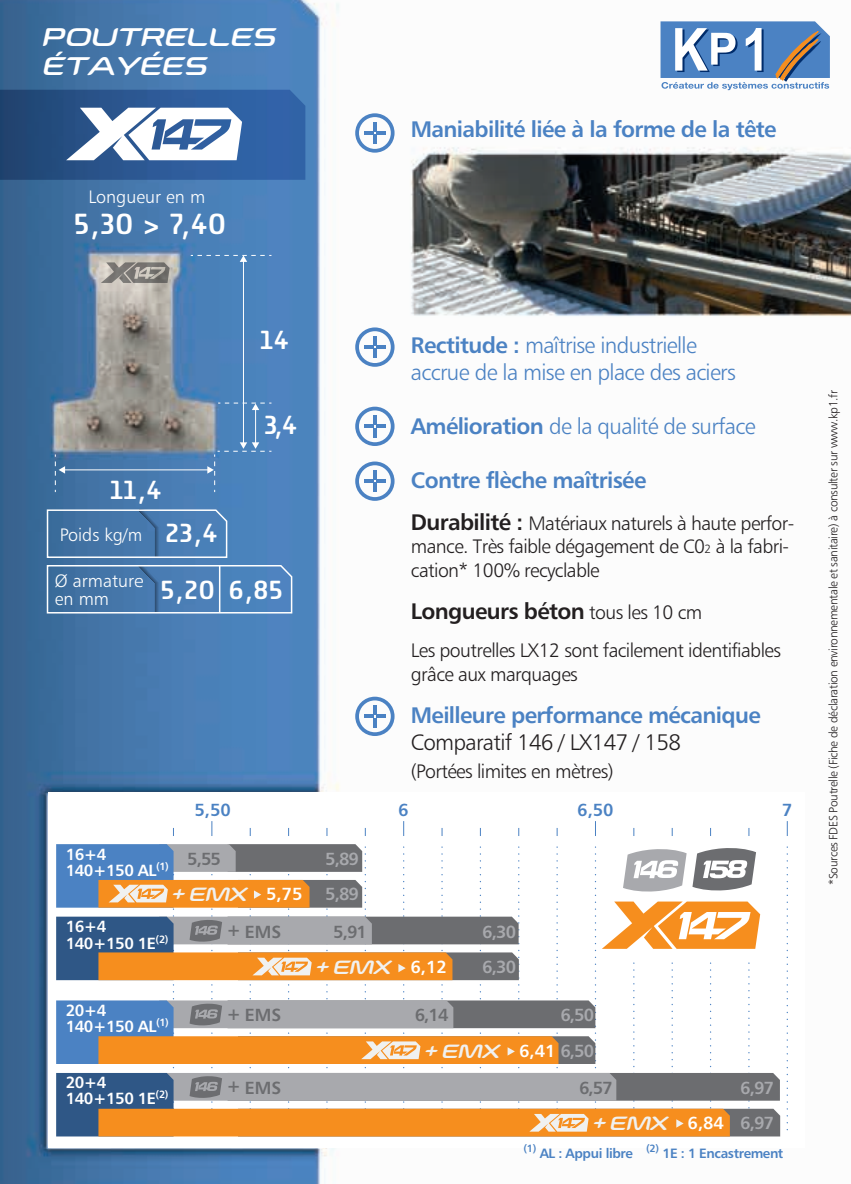
<style>
.page{position:relative;width:851px;height:1184px;background:#fff}
.page>*{position:absolute;margin:0;border:0;box-sizing:border-box;transform-origin:0 0}
.t1{font:30px "Dieselis Sans Two";color:#fff}
.t2{font:27px/28.5px "Snowslider Italique";letter-spacing:-.03em;color:#fff}
.t3{font:27px "Dieselis Sans Two";color:#fff}
.t4{font:22.5px/27px "Humanist 777 BT Light B";letter-spacing:-.03em;color:#4b82c3}
.t5{font:22.5px "Humanist 777 BT Bold B";letter-spacing:-.03em;color:#4b82c3}
.t6{font:22.5px "Humanist 777 BT Bold B";letter-spacing:-.03em;color:#231f20}
.t7{font:22.5px "Humanist 777 BT Light B";letter-spacing:-.03em;color:#231f20}
.t8{font:20.25px "Snowslider Italique";letter-spacing:-.04em;color:#f0f1f0}
.t9{font:19.5px/23.4px "Humanist 777 BT Light B";letter-spacing:-.03em;color:#231f20}
.t10{font:18px/18px "Humanist 777 BT Light B";color:#fff}
.t11{font:17.55px "Humanist 777 BT Bold B";color:#6c6d70}
.t12{font:17.55px "Humanist 777 BT Bold B";letter-spacing:-.05em;color:#a8a9ad}
.t13{font:17.55px "Humanist 777 BT Bold B";color:#4b82c3}
.t14{font:16.2px/16.2px "Humanist 777 BT Bold B";letter-spacing:-.03em;color:#fff}
.t15{font:13.5px "Humanist 777 BT Bold B";letter-spacing:-.03em;color:#4b82c3}
.t16{font:12px "Humanist 777 BT Light B";letter-spacing:-.03em;color:#231f20}
.s1{font-family:"Dieselis Sans Two";font-size:27px}
.s2{font-family:"Humanist 777 BT Bold B"}
.s3{font-family:"Humanist 777 BT Bold B";font-size:22.5px}
.s4{font-size:12px}
.s5{font-family:"Humanist 777 BT Light B";font-size:19.5px}
.s6{font-family:"Humanist 777 BT Bold B";font-size:17.55px;color:#fff}
.s7{font-family:"Humanist 777 BT Bold B";font-size:17.55px;color:#a8a9ad}
</style>
<div class="page">
<img style="left:0;top:0;width:851px;height:1183px">
<svg style="left:355px;top:113px;width:39px;height:40px"></svg>
<svg style="left:355px;top:327px;width:39px;height:40px"></svg>
<svg style="left:355px;top:406px;width:39px;height:40px"></svg>
<svg style="left:355px;top:461px;width:39px;height:40px"></svg>
<svg style="left:355px;top:696px;width:39px;height:40px"></svg>
<hr style="left:64px;top:469px;width:144px;height:1px;background:#fff">
<svg style="left:55px;top:454px;width:10px;height:38px"></svg>
<hr style="left:243px;top:261px;width:1px;height:182px;background:#fff">
<svg style="left:191px;top:255px;width:80px;height:7px"></svg>
<hr style="left:255px;top:409px;width:1px;height:34px;background:#fff">
<svg style="left:218px;top:402px;width:53px;height:8px"></svg>
<svg style="left:207px;top:442px;width:64px;height:50px;background:#5387bd"></svg>
<svg style="left:46px;top:508px;width:182px;height:50px;background:#5281b1"></svg>
<svg style="left:0;top:90px;width:305px;height:90px"></svg>
<svg style="left:101px;top:262px;width:69px;height:21px"></svg>
<svg style="left:46px;top:564px;width:247px;height:50px;background:#5584b6"></svg>
<hr style="left:219px;top:566px;width:1px;height:46px;background:#fff">
<div style="left:48px;top:792px;width:756px;height:355px;background:#fff"></div>
<svg style="left:786px;top:846px;width:2px;height:285px"></svg>
<svg style="left:211px;top:821px;width:1px;height:14px"></svg>
<svg style="left:403px;top:821px;width:1px;height:14px"></svg>
<svg style="left:595px;top:821px;width:1px;height:14px"></svg>
<svg style="left:787px;top:821px;width:1px;height:14px"></svg>
<svg style="left:56px;top:844px;width:724px;height:292px"></svg>
<svg style="left:660px;top:21px;width:169px;height:69px"></svg>
<h2 class="t2" style="left:43px;top:22px;width:236px">POUTRELLES<br>ÉTAYÉES</h2>
<p class="t10" style="left:88px;top:188px;width:118px">Longueur en m</p>
<h1 class="t1" style="left:74px;top:207px;width:154px">5,30 &gt; 7,40</h1>
<p class="t5" style="left:411px;top:115px;width:367px">Maniabilité liée à la forme de la tête</p>
<h2 class="t3" style="left:260px;top:325px;width:30px">14</h2>
<h2 class="t3" style="left:110px;top:475px;width:53px">11,4</h2>
<p class="t10" style="left:60px;top:525px;width:160px">Poids kg/m <span class="s1">23,4</span></p>
<h2 class="t3" style="left:264px;top:410px;width:35px">3,4</h2>
<p class="t10" style="left:55px;top:571px;width:89px">Ø armature en mm</p>
<h2 class="t3" style="left:160px;top:575px;width:124px">5,20 6,85</h2>
<p class="t14" style="left:66px;top:845px;width:105px">16+4<br>140+150 AL<sup>(1)</sup></p>
<p class="t13" style="left:194px;top:798px;width:38px">5,50</p>
<p class="t11" style="left:187px;top:847px;width:35px">5,55</p>
<p class="t12" style="left:325px;top:847px;width:35px">5,89</p>
<p class="t4" style="left:411px;top:331px;width:326px"><span class="s2">Rectitude :</span> maîtrise industrielle accrue de la mise en place des aciers</p>
<p class="t4" style="left:411px;top:412px;width:346px"><span class="s2">Amélioration</span> de la qualité de surface</p>
<p class="t5" style="left:411px;top:466px;width:237px">Contre flèche maîtrisée</p>
<p class="t9" style="left:411px;top:511px;width:385px"><span class="s3">Durabilité :</span> Matériaux naturels à haute perfor&shy;mance. Très faible dégagement de C0<span class="s4">2</span> à la fabri&shy;cation* 100% recyclable</p>
<p class="t6" style="left:411px;top:596px;width:293px">Longueurs béton <span class="s5">tous les 10 cm</span></p>
<p class="t9" style="left:411px;top:638px;width:371px">Les poutrelles LX12 sont facilement identifiables grâce aux marquages</p>
<p class="t5" style="left:411px;top:700px;width:351px">Meilleure performance mécanique</p>
<p class="t7" style="left:411px;top:728px;width:271px">Comparatif 146 / LX147 / 158</p>
<p class="t9" style="left:411px;top:758px;width:204px">(Portées limites en mètres)</p>
<p class="t13" style="left:398px;top:798px;width:12px">6</p>
<p class="t13" style="left:577px;top:798px;width:38px">6,50</p>
<p class="t13" style="left:782px;top:798px;width:12px">7</p>
<p class="t8" style="left:173px;top:881px;width:131px">+ EMX <span class="s6">5,75</span></p>
<p class="t12" style="left:325px;top:882px;width:35px">5,89</p>
<p class="t11" style="left:226px;top:920px;width:56px">+ EMS</p>
<p class="t11" style="left:333px;top:920px;width:35px">5,91</p>
<p class="t12" style="left:482px;top:920px;width:35px">6,30</p>
<p class="t8" style="left:316px;top:954px;width:132px">+ EMX <span class="s6">6,12</span></p>
<p class="t12" style="left:482px;top:955px;width:35px">6,30</p>
<p class="t11" style="left:226px;top:1003px;width:56px">+ EMS</p>
<p class="t11" style="left:415px;top:1003px;width:35px">6,14</p>
<p class="t12" style="left:560px;top:1003px;width:35px">6,50</p>
<p class="t8" style="left:425px;top:1038px;width:170px">+ EMX <span class="s6">6,41</span> <span class="s7">6,50</span></p>
<p class="t11" style="left:226px;top:1076px;width:56px">+ EMS</p>
<p class="t11" style="left:579px;top:1076px;width:35px">6,57</p>
<p class="t12" style="left:740px;top:1076px;width:35px">6,97</p>
<p class="t8" style="left:593px;top:1110px;width:182px">+ EMX <span class="s6">6,84</span> <span class="s7">6,97</span></p>
<p class="t15" style="left:523px;top:1144px;width:261px"><sup>(1)</sup> AL : Appui libre <sup>(2)</sup> 1E : 1 Encastrement</p>
<p class="t14" style="left:66px;top:918px;width:104px">16+4<br>140+150 1E<sup>(2)</sup></p>
<p class="t14" style="left:66px;top:1001px;width:105px">20+4<br>140+150 AL<sup>(1)</sup></p>
<p class="t14" style="left:66px;top:1073px;width:104px">20+4<br>140+150 1E<sup>(2)</sup></p>
<p class="t16" style="left:826px;top:884px;width:496px;rotate:-90deg">*Sources FDES Poutrelle (Fiche de déclaration environnementale et sanitaire) à consulter sur www.kp1.fr</p>
</div>
